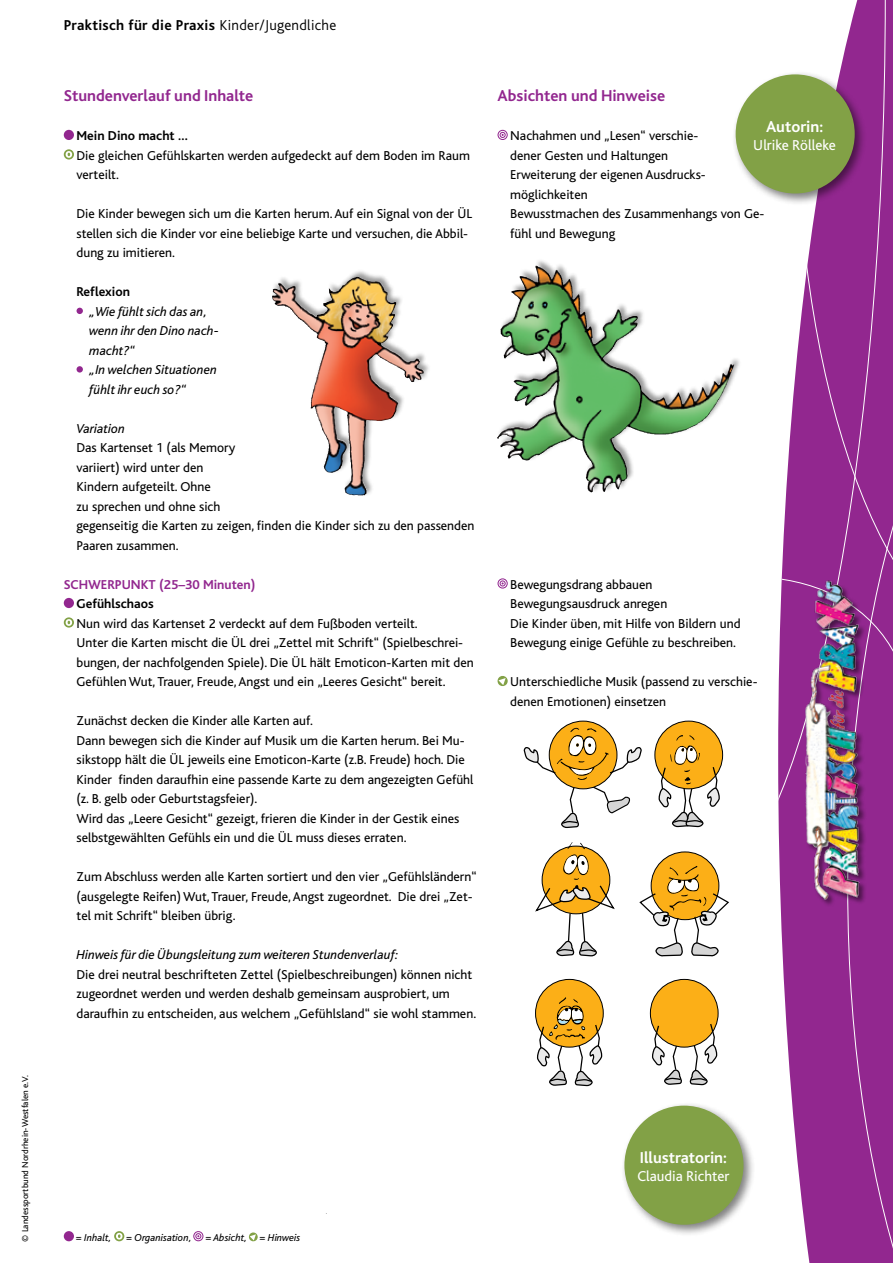
<style>
.page{position:relative;width:893px;height:1263px;background:#fff}
.page>*{position:absolute;margin:0;border:0;box-sizing:border-box;transform-origin:0 0}
.t1{font:700 16.5px "Bliss";color:#92278f}
.t2{font:700 16.5px "Bliss";color:#fff}
.t3{font:700 15px "Bliss";letter-spacing:.02em;color:#000}
.t4{font:15px "Bliss";color:#fff}
.t5{font:13.5px/19.5px "Bliss";color:#000}
.t6{font:italic 13.5px/19.5px "Bliss";color:#000}
.t7{font:700 13.5px "Bliss";color:#000}
.t8{font:700 13.5px "Bliss";color:#92278f}
.t9{font:italic 10.5px "Bliss";color:#000}
.t10{font:9px "Bliss";color:#000}
.s1{font-weight:300}
</style>
<div class="page">
<svg style="left:803px;top:0;width:90px;height:301px"></svg>
<svg style="left:778px;top:301px;width:115px;height:962px;background:#9d3e9b"></svg>
<img style="left:805px;top:574px;width:62px;height:335px">
<div style="left:64px;top:130px;width:10px;height:10px;background:#92278f;border-radius:50%"></div>
<svg style="left:64px;top:149px;width:10px;height:11px"></svg>
<svg style="left:66px;top:151px;width:6px;height:7px"></svg>
<svg style="left:77px;top:308px;width:6px;height:6px"></svg>
<div style="left:77px;top:366px;width:6px;height:7px;background:#92278f;border-radius:50%"></div>
<div style="left:64px;top:598px;width:10px;height:10px;background:#92278f;border-radius:50%"></div>
<svg style="left:64px;top:617px;width:10px;height:11px"></svg>
<svg style="left:66px;top:619px;width:6px;height:7px"></svg>
<div style="left:64px;top:1231px;width:10px;height:10px;background:#92278f;border-radius:50%"></div>
<svg style="left:114px;top:1231px;width:10px;height:10px"></svg>
<svg style="left:116px;top:1233px;width:6px;height:6px"></svg>
<svg style="left:193px;top:1231px;width:10px;height:10px"></svg>
<svg style="left:249px;top:1232px;width:9px;height:10px"></svg>
<svg style="left:497px;top:130px;width:11px;height:10px"></svg>
<svg style="left:497px;top:578px;width:11px;height:11px"></svg>
<svg style="left:497px;top:676px;width:11px;height:10px"></svg>
<div style="left:732px;top:70px;width:135px;height:136px;background:#000;opacity:.5"></div>
<div style="left:737px;top:75px;width:117px;height:117px;background:#82a146;border-radius:50%"></div>
<div style="left:736px;top:74px;width:119px;height:119px;border:2px solid #82a146;border-radius:50%"></div>
<div style="left:620px;top:1102px;width:136px;height:135px;background:#000;opacity:.5"></div>
<div style="left:625px;top:1107px;width:117px;height:117px;background:#82a146;border-radius:50%"></div>
<div style="left:624px;top:1106px;width:119px;height:119px;border:2px solid #82a146;border-radius:50%"></div>
<div style="left:650px;top:979px;width:68px;height:68px;background:#fcaf17;border-radius:50%"></div>
<div style="left:650px;top:979px;width:68px;height:68px;border:1px solid #000;border-radius:50%"></div>
<svg style="left:651px;top:1022px;width:67px;height:64px"></svg>
<svg style="left:535px;top:842px;width:80px;height:115px"></svg>
<div style="left:535px;top:979px;width:68px;height:68px;background:#fcaf17;border-radius:50%"></div>
<svg style="left:536px;top:999px;width:67px;height:88px"></svg>
<div style="left:651px;top:852px;width:68px;height:68px;background:#fcaf17;border-radius:50%"></div>
<svg style="left:639px;top:865px;width:90px;height:91px"></svg>
<div style="left:655px;top:721px;width:68px;height:68px;background:#fcaf17;border-radius:50%"></div>
<div style="left:654px;top:721px;width:69px;height:68px;border:1px solid #000;border-radius:50%"></div>
<svg style="left:658px;top:734px;width:63px;height:94px"></svg>
<svg style="left:524px;top:726px;width:117px;height:102px"></svg>
<div style="left:271px;top:258px;width:471px;height:239px;background:#000;opacity:.4"></div>
<img style="left:500px;top:266px;width:46px;height:95px">
<p class="t10" style="left:20px;top:1242px;width:168px;rotate:-90deg">© Landessportbund Nordrhein-Westfalen e.V.</p>
<p class="t3" style="left:64px;top:18px;width:274px">Praktisch für die Praxis <span class="s1">Kinder/Jugendliche</span></p>
<p class="t1" style="left:64px;top:87px;width:191px">Stundenverlauf und Inhalte</p>
<p class="t7" style="left:77px;top:129px;width:113px">Mein Dino macht …</p>
<p class="t5" style="left:77px;top:146px;width:395px">Die gleichen Gefühlskarten werden aufgedeckt auf dem Boden im Raum verteilt.</p>
<p class="t5" style="left:77px;top:204px;width:397px">Die Kinder bewegen sich um die Karten herum. Auf ein Signal von der ÜL stellen sich die Kinder vor eine beliebige Karte und versuchen, die Abbil&shy;dung zu imitieren.</p>
<p class="t7" style="left:77px;top:285px;width:55px">Reflexion</p>
<p class="t6" style="left:89px;top:302px;width:131px">„Wie fühlt sich das an, wenn ihr den Dino nach&shy;macht?“<br>„In welchen Situationen fühlt ihr euch so?“</p>
<p class="t6" style="left:77px;top:419px;width:50px">Variation</p>
<p class="t5" style="left:77px;top:438px;width:399px">Das Kartenset 1 (als Memory<br>variiert) wird unter den<br>Kindern aufgeteilt. Ohne<br>zu sprechen und ohne sich<br>gegenseitig die Karten zu zeigen, finden die Kinder sich zu den passenden<br>Paaren zusammen.</p>
<p class="t8" style="left:64px;top:577px;width:193px">SCHWERPUNKT (25–30 Minuten)</p>
<p class="t7" style="left:77px;top:597px;width:79px">Gefühlschaos</p>
<p class="t5" style="left:77px;top:614px;width:399px">Nun wird das Kartenset 2 verdeckt auf dem Fußboden verteilt.<br>Unter die Karten mischt die ÜL drei „Zettel mit Schrift“ (Spielbeschrei&shy;bungen, der nachfolgenden Spiele). Die ÜL hält Emoticon-Karten mit den Gefühlen Wut, Trauer, Freude, Angst und ein „Leeres Gesicht“ bereit.</p>
<p class="t5" style="left:77px;top:711px;width:398px">Zunächst decken die Kinder alle Karten auf.<br>Dann bewegen sich die Kinder auf Musik um die Karten herum. Bei Mu&shy;sikstopp hält die ÜL jeweils eine Emoticon-Karte (z.B. Freude) hoch. Die Kinder finden daraufhin eine passende Karte zu dem angezeigten Gefühl (z. B. gelb oder Geburtstagsfeier).<br>Wird das „Leere Gesicht“ gezeigt, frieren die Kinder in der Gestik eines selbstgewählten Gefühls ein und die ÜL muss dieses erraten.</p>
<p class="t5" style="left:77px;top:867px;width:402px">Zum Abschluss werden alle Karten sortiert und den vier „Gefühlsländern“ (ausgelegte Reifen) Wut, Trauer, Freude, Angst zugeordnet. Die drei „Zet&shy;tel mit Schrift“ bleiben übrig.</p>
<p class="t6" style="left:77px;top:945px;width:324px">Hinweis für die Übungsleitung zum weiteren Stundenverlauf:</p>
<p class="t5" style="left:77px;top:965px;width:401px">Die drei neutral beschrifteten Zettel (Spielbeschreibungen) können nicht zugeordnet werden und werden deshalb gemeinsam ausprobiert, um daraufhin zu entscheiden, aus welchem „Gefühlsland“ sie wohl stammen.</p>
<p class="t1" style="left:497px;top:87px;width:169px">Absichten und Hinweise</p>
<p class="t5" style="left:510px;top:126px;width:256px">Nachahmen und „Lesen“ verschie-<br>dener Gesten und Haltungen<br>Erweiterung der eigenen Ausdrucks&shy;möglichkeiten<br>Bewusstmachen des Zusammenhangs von Ge&shy;fühl und Bewegung</p>
<p class="t2" style="left:766px;top:118px;width:59px">Autorin:</p>
<p class="t4" style="left:753px;top:137px;width:84px">Ulrike Rölleke</p>
<p class="t5" style="left:510px;top:575px;width:232px">Bewegungsdrang abbauen Bewegungsausdruck anregen<br>Die Kinder üben, mit Hilfe von Bildern und Bewegung einige Gefühle zu beschreiben.</p>
<p class="t5" style="left:510px;top:672px;width:249px">Unterschiedliche Musik (passend zu verschie&shy;denen Emotionen) einsetzen</p>
<p class="t9" style="left:76px;top:1232px;width:37px">= Inhalt,</p>
<p class="t9" style="left:126px;top:1232px;width:67px">= Organisation,</p>
<p class="t9" style="left:205px;top:1232px;width:96px">= Absicht, = Hinweis</p>
<p class="t2" style="left:640px;top:1149px;width:89px">Illustratorin:</p>
<p class="t4" style="left:637px;top:1168px;width:94px">Claudia Richter</p>
</div>
